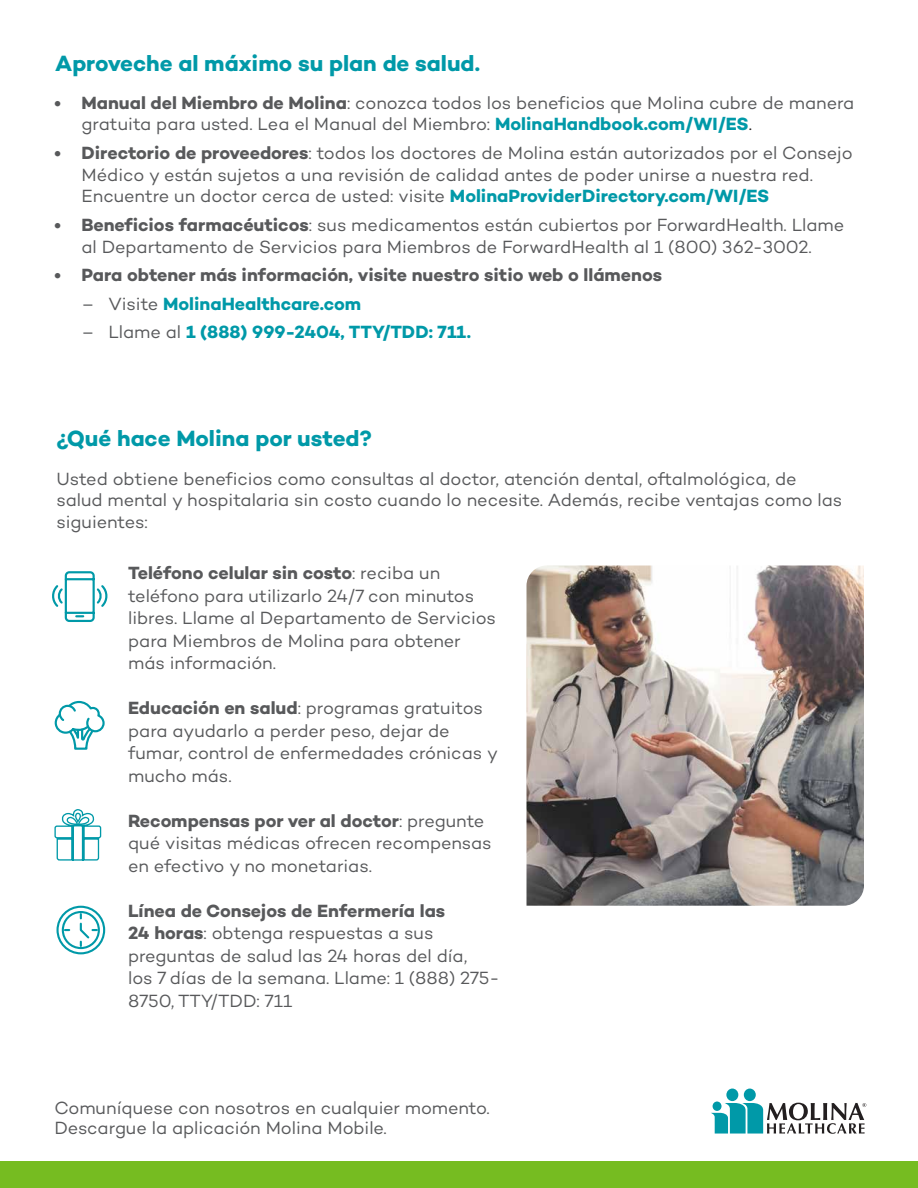
<style>
.page{position:relative;width:918px;height:1188px;background:#fff}
.page>*{position:absolute;margin:0;border:0;box-sizing:border-box;transform-origin:0 0}
.t1{font:700 22.5px "Campton";color:#0099a8}
.t2{font:18px/22.5px "Campton";letter-spacing:-.005em;color:#58595b}
.t3{font:700 18px "Campton";color:#0099a8}
.t4{font:700 18px "Campton";color:#58595b}
.s1{font-weight:700}
.s2{font-weight:700;color:#0099a8}
.s3{color:#231f20}
.s4{font-weight:400;color:#58595b}
</style>
<div class="page">
<div style="left:744px;top:1089px;width:12px;height:12px;background:#0099a8;border-radius:50%"></div>
<div style="left:726px;top:1089px;width:12px;height:12px;background:#0099a8;border-radius:50%"></div>
<svg style="left:711px;top:1103px;width:155px;height:31px"></svg>
<div style="left:713px;top:1102px;width:9px;height:9px;background:#0099a8;border-radius:50%"></div>
<div style="left:0;top:1161px;width:918px;height:27px;background:#76bc21"></div>
<img style="left:526px;top:566px;width:338px;height:340px">
<svg style="left:56px;top:905px;width:50px;height:50px"></svg>
<svg style="left:52px;top:571px;width:56px;height:51px"></svg>
<svg style="left:54px;top:809px;width:48px;height:52px"></svg>
<hr style="left:83px;top:826px;width:1px;height:35px;background:#0099a8">
<svg style="left:54px;top:700px;width:51px;height:50px"></svg>
<p class="t1" style="left:55px;top:49px;width:426px">Aproveche al máximo su plan de salud.</p>
<p class="t2" style="left:81px;top:91px;width:774px;line-height:21.8px;text-indent:-27px"><span class="s1">• Manual del Miembro de Molina</span>: conozca todos los beneficios que Molina cubre de manera gratuita para usted. Lea el Manual del Miembro: <span class="s2">MolinaHandbook.com/WI/ES</span><span class="s3">.</span></p>
<p class="t2" style="left:81px;top:141px;width:773px;line-height:21.8px;text-indent:-27px"><span class="s1">• Directorio de proveedores</span>: todos los doctores de Molina están autorizados por el Consejo<br>Médico y están sujetos a una revisión de calidad antes de poder unirse a nuestra red.<br>Encuentre un doctor cerca de usted: visite <span class="s2">MolinaProviderDirectory.com/WI/ES</span></p>
<p class="t2" style="left:54px;top:213px;width:791px;line-height:21.8px;text-align:center"><span class="s1">• Beneficios farmacéuticos</span>: sus medicamentos están cubiertos por ForwardHealth. Llame al Departamento de Servicios para Miembros de ForwardHealth al 1 (800) 362-3002.</p>
<p class="t4" style="left:54px;top:263px;width:609px">• Para obtener más información, visite nuestro sitio web o llámenos</p>
<p class="t3" style="left:81px;top:292px;width:281px"><span class="s4">– Visite</span> MolinaHealthcare.com</p>
<p class="t3" style="left:81px;top:320px;width:391px"><span class="s4">– Llame al</span> 1 (888) 999-2404, TTY/TDD: 711.</p>
<p class="t1" style="left:56px;top:424px;width:317px">¿Qué hace Molina por usted?</p>
<p class="t2" style="left:56px;top:467px;width:787px;line-height:21.6px">Usted obtiene beneficios como consultas al doctor, atención dental, oftalmológica, de salud mental y hospitalaria sin costo cuando lo necesite. Además, recibe ventajas como las siguientes:</p>
<p class="t2" style="left:128px;top:562px;width:369px"><span class="s1">Teléfono celular sin costo</span>: reciba un teléfono para utilizarlo 24/7 con minutos libres. Llame al Departamento de Servicios para Miembros de Molina para obtener más información.</p>
<p class="t2" style="left:128px;top:697px;width:371px"><span class="s1">Educación en salud</span>: programas gratuitos para ayudarlo a perder peso, dejar de fumar, control de enfermedades crónicas y mucho más.</p>
<p class="t2" style="left:128px;top:809px;width:365px"><span class="s1">Recompensas por ver al doctor</span>: pregunte qué visitas médicas ofrecen recompensas en efectivo y no monetarias.</p>
<p class="t2" style="left:128px;top:899px;width:373px"><span class="s1">Línea de Consejos de Enfermería las<br>24 horas</span>: obtenga respuestas a sus preguntas de salud las 24 horas del día,<br>los 7 días de la semana. Llame: 1 (888) 275- 8750, TTY/TDD: 711</p>
<p class="t2" style="left:54px;top:1098px;width:437px;line-height:19.5px">Comuníquese con nosotros en cualquier momento.<br>Descargue la aplicación Molina Mobile.</p>
</div>
